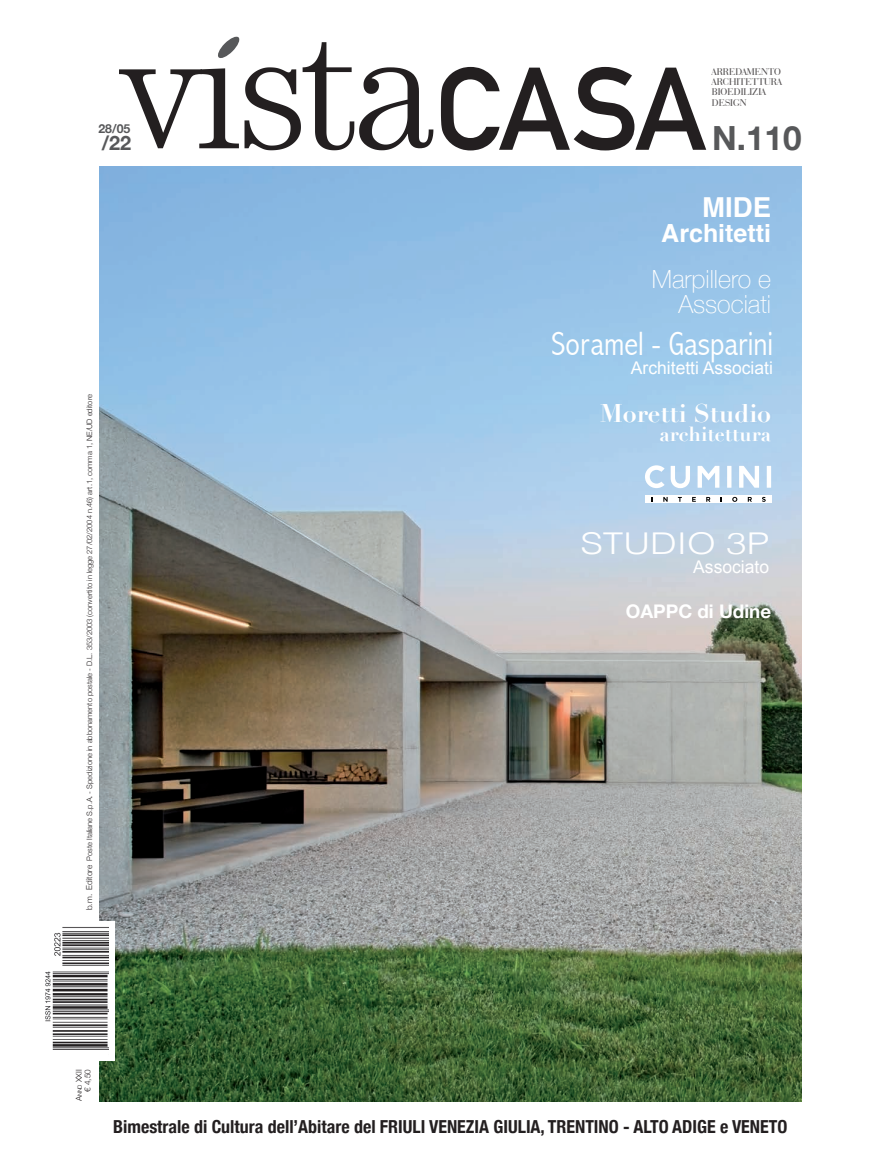
<style>
.page{position:relative;width:869px;height:1170px;background:#fff}
.page>*{position:absolute;margin:0;border:0;box-sizing:border-box;transform-origin:0 0}
.t1{font:300 condensed 33.75px "Abadi";color:#fff}
.t2{font:700 33.25px "Helvetica Neue";color:#57585a}
.t3{font:300 30px "Helvetica";color:#fff;scale:1.23 1}
.t4{font:700 27.5px "Helvetica";color:#fff}
.t5{font:100 25px/25px "Helvetica Neue";color:#fff;text-align:right}
.t6{font:700 25px "Didot";color:#fff}
.t7{font:700 25px "Helvetica";color:#fff}
.t8{font:700 20px "Didot";color:#fff}
.t9{font:700 19.88px "Helvetica Neue";color:#57585a}
.t10{font:700 18.75px "Helvetica Neue";color:#fff}
.t11{font:700 condensed 17.88px "Helvetica Neue";color:#231f20}
.t12{font:17.5px "Arial";color:#fff}
.t13{font:700 12.25px "Helvetica Neue";color:#57585a}
.t14{font:10.38px/10.2px "Bauer Bodoni BT";color:#231f20}
.t15{font:300 8.12px/8.8px "Helvetica Neue";color:#231f20;text-align:right}
.t16{font:300 7.5px "Helvetica Neue";color:#231f20}
.s1{font-size:8.12px}
.s2{font-size:5.75px}
</style>
<div class="page">
<img style="left:99px;top:166px;width:702px;height:935px">
<svg style="left:440px;top:67px;width:266px;height:83px"></svg>
<svg style="left:119px;top:36px;width:314px;height:114px"></svg>
<div style="left:31px;top:921px;width:83px;height:139px;background:#fff"></div>
<img style="left:45px;top:927px;width:63px;height:123px">
<svg style="left:670px;top:466px;width:19px;height:22px"></svg>
<svg style="left:697px;top:466px;width:22px;height:21px"></svg>
<svg style="left:726px;top:466px;width:5px;height:21px"></svg>
<svg style="left:738px;top:466px;width:20px;height:21px"></svg>
<svg style="left:766px;top:466px;width:4px;height:21px"></svg>
<svg style="left:644px;top:465px;width:20px;height:23px"></svg>
<div style="left:644px;top:495px;width:126px;height:8px;background:#fff"></div>
<svg style="left:663px;top:497px;width:4px;height:4px"></svg>
<svg style="left:692px;top:497px;width:3px;height:4px"></svg>
<svg style="left:706px;top:497px;width:4px;height:4px"></svg>
<svg style="left:732px;top:497px;width:5px;height:5px"></svg>
<svg style="left:747px;top:497px;width:4px;height:4px"></svg>
<svg style="left:762px;top:497px;width:3px;height:5px"></svg>
<h3 class="t14" style="left:711px;top:66px;width:71px">ARREDAMENTO<br>ARCHITETTURA<br>BIOEDILIZIA<br>DESIGN</h3>
<h3 class="t13" style="left:98px;top:121px;width:33px">28/05</h3>
<h3 class="t9" style="left:102px;top:130px;width:31px">/22</h3>
<h2 class="t2" style="left:711px;top:118px;width:91px">N.110</h2>
<h3 class="t4" style="left:702px;top:196px;width:70px">MIDE</h3>
<h3 class="t7" style="left:661px;top:222px;width:111px">Architetti</h3>
<p class="t16" style="left:85px;top:910px;width:517px;rotate:-90deg"><span class="s1">b.m. Editore</span> Poste Italiane S.p.A. - Spedizione in abbonamento postale - D.L. 353/2003 (convertito in legge 27/02/2004 n.46) art.1, comma 1, NE/UD editore</p>
<h3 class="t5" style="left:651px;top:266px;width:121px">Marpillero e<br>Associati</h3>
<h1 class="t1" style="left:551px;top:326px;width:223px">Soramel - Gasparini</h1>
<h3 class="t12" style="left:630px;top:358px;width:143px">Architetti Associati</h3>
<h3 class="t6" style="left:599px;top:398px;width:173px">Moretti Studio</h3>
<h3 class="t8" style="left:659px;top:421px;width:113px">architettura</h3>
<h3 class="t3" style="left:580px;top:531px;width:155px">STUDIO 3P</h3>
<h3 class="t12" style="left:693px;top:557px;width:77px">Associato</h3>
<h3 class="t10" style="left:625px;top:600px;width:147px">OAPPC di Udine</h3>
<p class="t15" style="left:74px;top:1101px;width:33px;rotate:-90deg">A<span class="s2">NNO</span> XXII € 4,50</p>
<h3 class="t11" style="left:113px;top:1115px;width:675px">Bimestrale di Cultura dell’Abitare del FRIULI VENEZIA GIULIA, TRENTINO - ALTO ADIGE e VENETO</h3>
</div>
